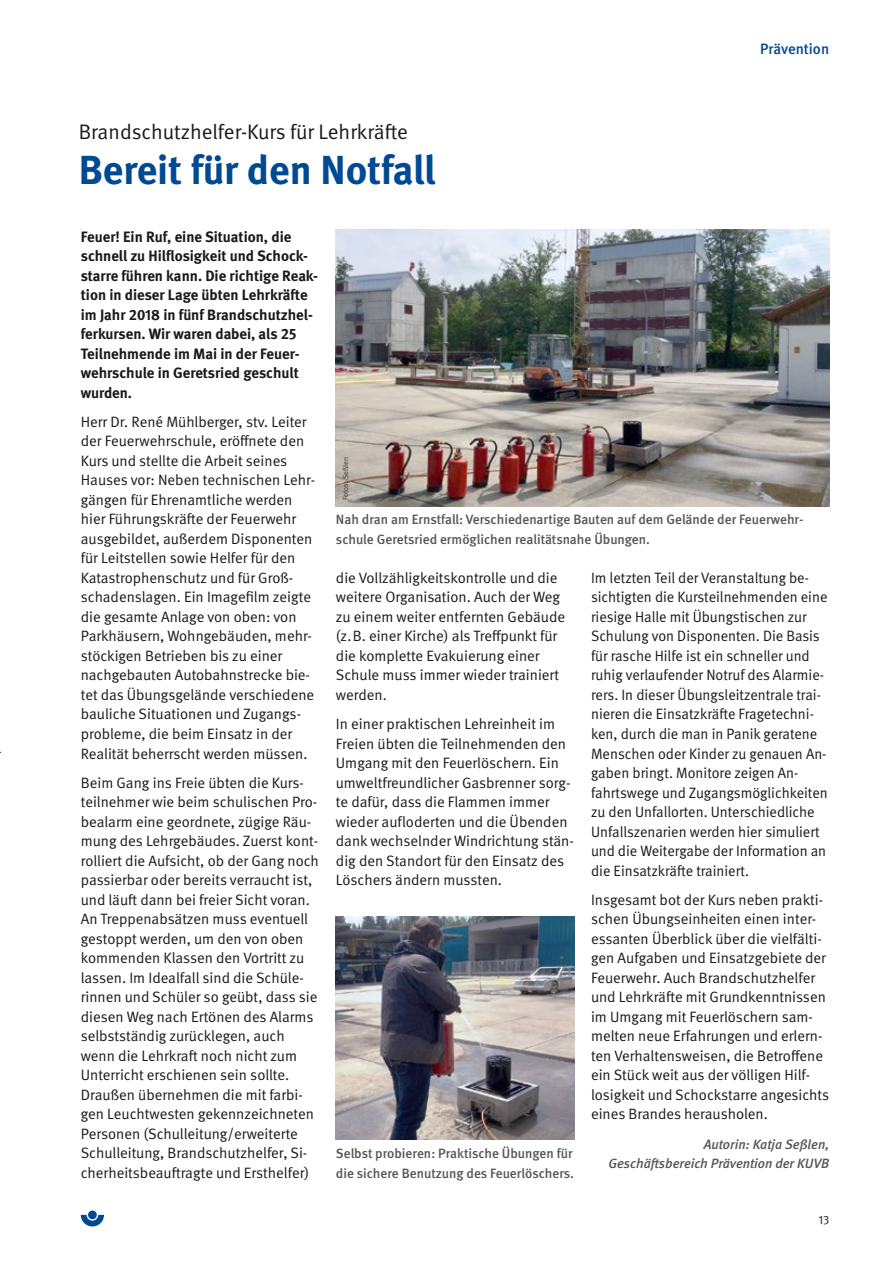
<style>
.page{position:relative;width:893px;height:1263px;background:#fff}
.page>*{position:absolute;margin:0;border:0;box-sizing:border-box;transform-origin:0 0}
.DGUV_Titel{font:700 40.5px "DGUV Meta";color:#004993}
.DGUV_Titel-2{font:21px "DGUV Meta";color:#1a1a18}
.DGUV_GS{font:15px/19.5px "DGUV Meta";color:#1a1a18}
.DGUV_GS_Bold{font:700 15px/19.5px "DGUV Meta";color:#1a1a18}
.t1{font:500 15px "DGUV Meta";color:#004993}
.DGUV_BU{font:500 13.5px/19.5px "DGUV Meta";color:#565656}
.DGUV_Autor{font:italic 500 13.5px/19.5px "DGUV Meta";color:#565656;text-align:right}
.t2{font:12px "DGUV Meta";color:#1a1a18}
.t3{font:7.5px "DGUV Meta";color:#565656}
</style>
<div class="page">
<svg style="left:81px;top:1215px;width:23px;height:11px"></svg>
<div style="left:88px;top:1210px;width:9px;height:9px;background:#004993;border-radius:50%"></div>
<hr style="left:0;top:521px;width:1px;height:232px;background:#e8f5fc">
<img style="left:336px;top:916px;width:238px;height:223px">
<img style="left:336px;top:230px;width:493px;height:276px">
<p class="DGUV_Titel-2" style="left:79px;top:120px;width:331px">Brandschutzhelfer-Kurs für Lehrkräfte</p>
<p class="DGUV_Titel" style="left:79px;top:145px;width:358px">Bereit für den Notfall</p>
<p class="t1" style="left:760px;top:40px;width:71px">Prävention</p>
<p class="DGUV_GS_Bold" style="left:81px;top:227px;width:239px">Feuer! Ein Ruf, eine Situation, die schnell zu Hilflosigkeit und Schock&shy;starre führen kann. Die richtige Reak&shy;tion in dieser Lage übten Lehrkräfte im Jahr 2018 in fünf Brandschutzhel&shy;ferkursen. Wir waren dabei, als 25<br>Teilnehmende im Mai in der Feuer&shy;wehrschule in Geretsried geschult wurden.</p>
<p class="DGUV_GS" style="left:81px;top:412px;width:236px">Herr Dr. René Mühlberger, stv. Leiter der Feuerwehrschule, eröffnete den Kurs und stellte die Arbeit seines Hauses vor: Neben technischen Lehr&shy;gängen für Ehrenamtliche werden hier Führungskräfte der Feuerwehr ausgebildet, außerdem Disponenten für Leitstellen sowie Helfer für den Katastrophenschutz und für Groß&shy;schadenslagen. Ein Imagefilm zeigte die gesamte Anlage von oben: von Parkhäusern, Wohngebäuden, mehr&shy;stöckigen Betrieben bis zu einer nachgebauten Autobahnstrecke bie&shy;tet das Übungsgelände verschiedene bauliche Situationen und Zugangs&shy;probleme, die beim Einsatz in der Realität beherrscht werden müssen.</p>
<p class="DGUV_GS" style="left:81px;top:773px;width:240px">Beim Gang ins Freie übten die Kurs&shy;teilnehmer wie beim schulischen Pro&shy;bealarm eine geordnete, zügige Räu&shy;mung des Lehrgebäudes. Zuerst kont&shy;rolliert die Aufsicht, ob der Gang noch passierbar oder bereits verraucht ist, und läuft dann bei freier Sicht voran.<br>An Treppenabsätzen muss eventuell gestoppt werden, um den von oben kommenden Klassen den Vortritt zu lassen. Im Idealfall sind die Schüle&shy;rinnen und Schüler so geübt, dass sie diesen Weg nach Ertönen des Alarms selbstständig zurücklegen, auch wenn die Lehrkraft noch nicht zum Unterricht erschienen sein sollte.<br>Draußen übernehmen die mit farbi&shy;gen Leuchtwesten gekennzeichneten Personen (Schulleitung/erweiterte Schulleitung, Brandschutzhelfer, Si&shy;cherheitsbeauftragte und Ersthelfer)</p>
<p class="t3" style="left:341px;top:500px;width:44px;rotate:-90deg">Fotos: Seßlen</p>
<p class="DGUV_BU" style="left:336px;top:510px;width:469px">Nah dran am Ernstfall: Verschiedenartige Bauten auf dem Gelände der Feuerwehr&shy;schule Geretsried ermöglichen realitätsnahe Übungen.</p>
<p class="DGUV_GS" style="left:336px;top:568px;width:231px">die Vollzähligkeitskontrolle und die weitere Organisation. Auch der Weg zu einem weiter entfernten Gebäude (z.B. einer Kirche) als Treffpunkt für die komplette Evakuierung einer<br>Schule muss immer wieder trainiert werden.</p>
<p class="DGUV_GS" style="left:336px;top:715px;width:239px">In einer praktischen Lehreinheit im Freien übten die Teilnehmenden den Umgang mit den Feuerlöschern. Ein umweltfreundlicher Gasbrenner sorg&shy;te dafür, dass die Flammen immer wieder aufloderten und die Übenden dank wechselnder Windrichtung stän&shy;dig den Standort für den Einsatz des Löschers ändern mussten.</p>
<p class="DGUV_BU" style="left:336px;top:1144px;width:240px">Selbst probieren: Praktische Übungen für die sichere Benutzung des Feuerlöschers.</p>
<p class="DGUV_GS" style="left:591px;top:568px;width:238px">Im letzten Teil der Veranstaltung be&shy;sichtigten die Kursteilnehmenden eine riesige Halle mit Übungstischen zur Schulung von Disponenten. Die Basis für rasche Hilfe ist ein schneller und ruhig verlaufender Notruf des Alarmie&shy;rers. In dieser Übungsleitzentrale trai&shy;nieren die Einsatzkräfte Fragetechni&shy;ken, durch die man in Panik geratene Menschen oder Kinder zu genauen An&shy;gaben bringt. Monitore zeigen An&shy;fahrtswege und Zugangsmöglichkeiten zu den Unfallorten. Unterschiedliche Unfallszenarien werden hier simuliert und die Weitergabe der Information an die Einsatzkräfte trainiert.</p>
<p class="DGUV_GS" style="left:591px;top:890px;width:240px">Insgesamt bot der Kurs neben prakti&shy;schen Übungseinheiten einen inter&shy;essanten Überblick über die vielfälti&shy;gen Aufgaben und Einsatzgebiete der Feuerwehr. Auch Brandschutzhelfer und Lehrkräfte mit Grundkenntnissen im Umgang mit Feuerlöschern sam&shy;melten neue Erfahrungen und erlern&shy;ten Verhaltensweisen, die Betroffene ein Stück weit aus der völligen Hilf&shy;losigkeit und Schockstarre angesichts eines Brandes herausholen.</p>
<p class="DGUV_Autor" style="left:608px;top:1134px;width:222px">Autorin: Katja Seßlen,<br>Geschäftsbereich Prävention der KUVB</p>
<p class="t2" style="left:819px;top:1213px;width:12px">13</p>
</div>
